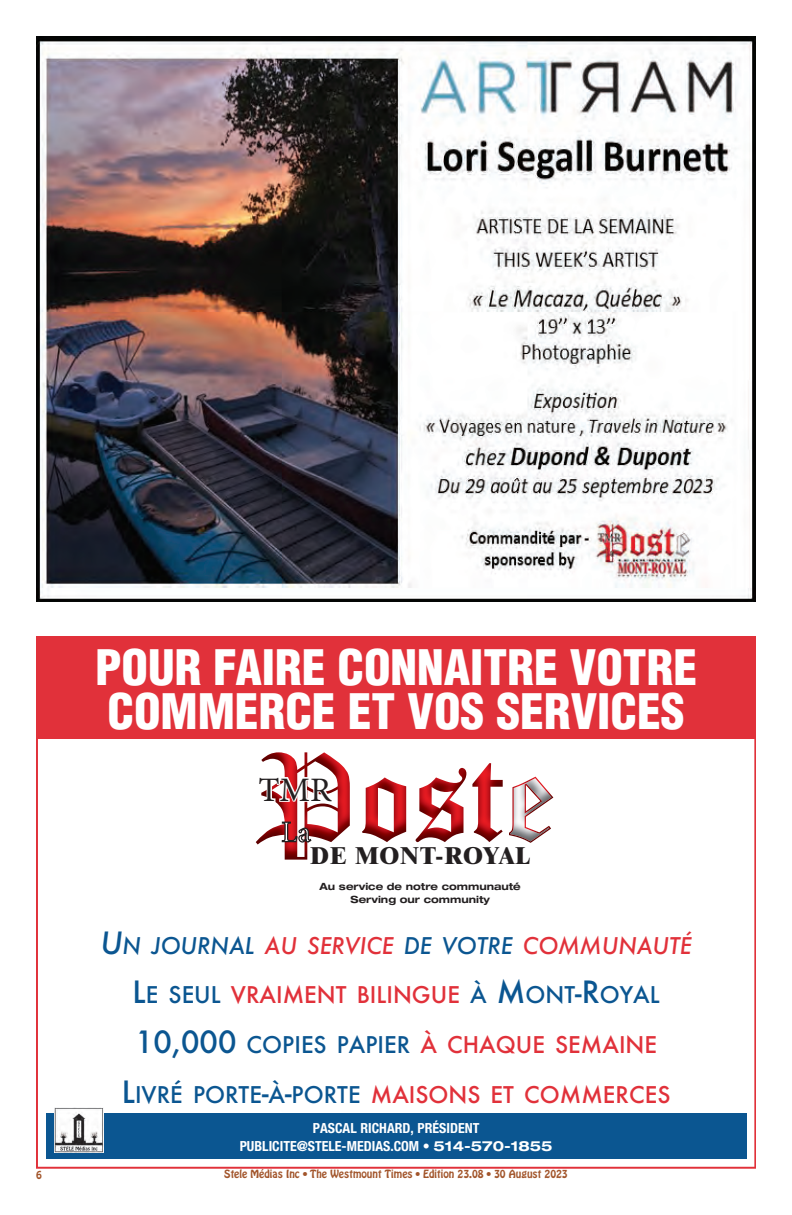
<style>
.page{position:relative;width:792px;height:1215px;background:#fff}
.page>*{position:absolute;margin:0;border:0;box-sizing:border-box;transform-origin:0 0}
.t1{font:900 condensed 47.8px/43.8px "Helvetica";color:#fff}
.t2{font:34.3px "Minion Pro";color:#231f20}
.t3{font:800 23.6px "Times";letter-spacing:.05em;color:#231f20}
.t4{font:500 22.4px "Futura";color:#e1313a}
.t5{font:italic 500 22.4px "Futura";color:#e1313a}
.t6{font:700 condensed 13.9px/17.9px "Helvetica Neue";color:#fff;text-align:center}
.t7{font:10px "Hobo Std";color:#a2552b}
.t8{font:700 expanded 9.9px/12.4px "Helvetica Neue";color:#231f20;text-align:center}
.s1{font-size:29.9px;color:#0b5691}
.s2{color:#0b5691}
.s3{font-stretch:expanded}
</style>
<div class="page">
<svg style="left:36px;top:739px;width:720px;height:430px"></svg>
<div style="left:46px;top:1114px;width:700px;height:45px;background:#0b5691"></div>
<div style="left:36px;top:637px;width:720px;height:102px;background:#e1313a"></div>
<img style="left:256px;top:752px;width:94px;height:108px">
<img style="left:362px;top:777px;width:44px;height:65px">
<img style="left:416px;top:768px;width:50px;height:74px">
<img style="left:472px;top:763px;width:31px;height:79px">
<img style="left:509px;top:777px;width:44px;height:66px">
<img style="left:525px;top:784px;width:17px;height:30px">
<svg style="left:282px;top:822px;width:29px;height:21px"></svg>
<svg style="left:258px;top:776px;width:75px;height:26px"></svg>
<svg style="left:54px;top:1107px;width:50px;height:45px"></svg>
<img style="left:55px;top:1107px;width:48px;height:45px">
<img style="left:36px;top:36px;width:720px;height:566px">
<h1 class="t1" style="left:95px;top:645px;width:604px">POUR FAIRE CONNAITRE VOTRE<br>COMMERCE ET VOS SERVICES</h1>
<h2 class="t2" style="left:259px;top:767px;width:74px">TMR</h2>
<p class="t3" style="left:311px;top:841px;width:221px">DE MONT-ROYAL</p>
<p class="t8" style="left:320px;top:880px;width:203px">Au service de notre communauté<br>Serving our community</p>
<p class="t5" style="left:100px;top:930px;width:593px"><span class="s1">U</span><span class="s2">N JOURNAL</span> AU SERVICE <span class="s2">DE VOTRE</span> COMMUNAUTÉ</p>
<p class="t4" style="left:133px;top:980px;width:529px"><span class="s1">L</span><span class="s2">E SEUL</span> VRAIMENT BILINGUE <span class="s2">À</span> <span class="s1">M</span><span class="s2">ONT</span><span class="s1">-R</span><span class="s2">OYAL</span></p>
<p class="t4" style="left:135px;top:1030px;width:524px"><span class="s1">10,000</span> <span class="s2">COPIES PAPIER</span> À CHAQUE SEMAINE</p>
<p class="t4" style="left:122px;top:1079px;width:550px"><span class="s1">L</span><span class="s2">IVRÉ PORTE</span><span class="s1">-</span><span class="s2">À</span><span class="s1">-</span><span class="s2">PORTE</span> MAISONS ET COMMERCES</p>
<p class="t6" style="left:240px;top:1119px;width:314px">PASCAL RICHARD, PRÉSIDENT<br>PUBLICITE@STELE-MEDIAS.COM • <span class="s3">514-570-1855</span></p>
<p class="t7" style="left:36px;top:1168px;width:7px">6</p>
<p class="t7" style="left:224px;top:1167px;width:345px">Stele Médias Inc • The Westmount Times • Edition 23.08 • 30 August 2023</p>
</div>
